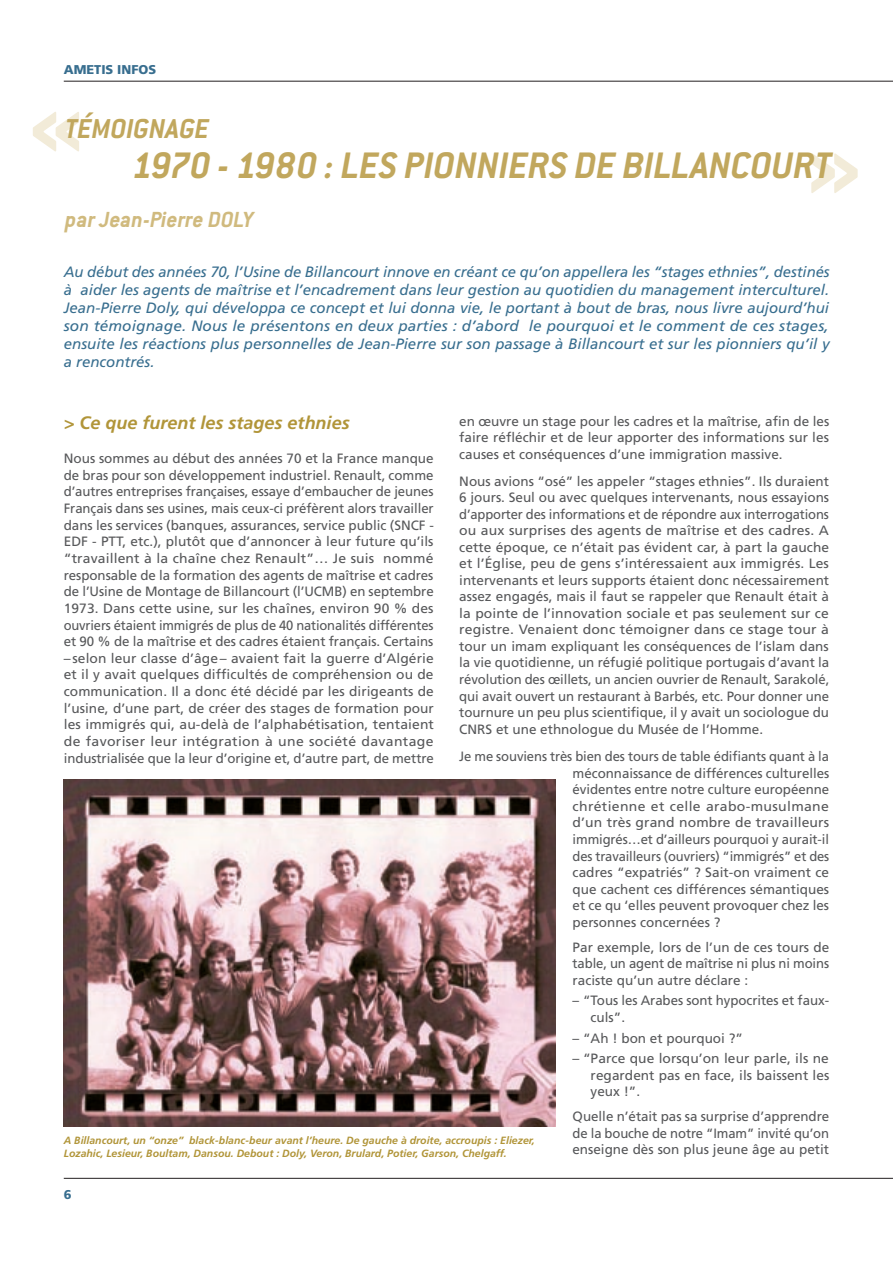
<style>
.page{position:relative;width:893px;height:1263px;background:#fff}
.page>*{position:absolute;margin:0;border:0;box-sizing:border-box;transform-origin:0 0}
.t1{font:700 99.15px "Conduit ITC";color:#f2ebd8}
.t2{font:italic 700 40.5px "Conduit ITC";color:#c1a75d}
.t3{font:italic 700 30px "Conduit ITC";color:#c1a75d}
.t4{font:italic 700 24px "Conduit ITC";color:#d0ba7e}
.t5{font:italic 700 18px "Frutiger";color:#b19539}
.t6{font:italic 15px/18px "Frutiger";color:#386e8f;text-align:justify}
.t7{font:13.5px/16.5px "Frutiger";color:#57585a;text-align:justify}
.t8{font:900 12.75px "Frutiger";color:#386e8f}
.t9{font:italic 700 10.5px/12.6px "Frutiger";color:#b19539}
</style>
<div class="page">
<hr style="left:64px;top:81px;width:829px;height:1px;background:#231f20">
<hr style="left:64px;top:1178px;width:829px;height:1px;background:#231f20">
<img style="left:64px;top:780px;width:492px;height:347px">
<p class="t8" style="left:64px;top:62px;width:94px">AMETIS INFOS</p>
<h1 class="t1" style="left:28px;top:71px;width:58px">«</h1>
<h3 class="t3" style="left:64px;top:111px;width:151px">TÉMOIGNAGE</h3>
<h2 class="t2" style="left:131px;top:142px;width:708px">1970 -1980 :LES PIONNIERS DE BILLANCOURT</h2>
<h1 class="t1" style="left:862px;top:234px;width:58px;rotate:-180deg">«</h1>
<h3 class="t4" style="left:64px;top:206px;width:195px">parJean-Pierre DOLY</h3>
<p class="t6" style="left:64px;top:262px;width:767px">Au début des années 70, l’Usine de Billancourt innove en créant ce qu’on appellera les “stages ethnies”, destinés à aider les agents de maîtrise et l’encadrement dans leur gestion au quotidien du management interculturel.<br>Jean-Pierre Doly, qui développa ce concept et lui donna vie, le portant à bout de bras, nous livre aujourd’hui son témoignage. Nous le présentons en deux parties : d’abord le pourquoi et le comment de ces stages, ensuite les réactions plus personnelles de Jean-Pierre sur son passage à Billancourt et sur les pionniers qu’il y a rencontrés.</p>
<p class="t7" style="left:459px;top:413px;width:371px">en œuvre un stage pour les cadres et la maîtrise, afin de les faire réfléchir et de leur apporter des informations sur les causes et conséquences d’une immigration massive.</p>
<p class="t7" style="left:459px;top:473px;width:372px">Nous avions “osé” les appeler “stages ethnies”. Ils duraient 6 jours. Seul ou avec quelques intervenants, nous essayions d’apporter des informations et de répondre aux interrogations ou aux surprises des agents de maîtrise et des cadres. A cette époque, ce n’était pas évident car, à part la gauche et l’Église, peu de gens s’intéressaient aux immigrés. Les intervenants et leurs supports étaient donc nécessairement assez engagés, mais il faut se rappeler que Renault était à la pointe de l’innovation sociale et pas seulement sur ce registre. Venaient donc témoigner dans ce stage tour à tour un imam expliquant les conséquences de l’islam dans la vie quotidienne, un réfugié politique portugais d’avant la révolution des œillets, un ancien ouvrier de Renault, Sarakolé, qui avait ouvert un restaurant à Barbés, etc. Pour donner une tournure un peu plus scientifique, il y avait un sociologue du CNRS et une ethnologue du Musée de l’Homme.</p>
<p class="t7" style="left:573px;top:748px;width:258px;text-indent:-113px">Je me souviens très bien des tours de table édifiants quant à la méconnaissance de différences culturelles évidentes entre notre culture européenne chrétienne et celle arabo-musulmane d’un très grand nombre de travailleurs immigrés…et d’ailleurs pourquoi y aurait-il des travailleurs (ouvriers) “immigrés” et des cadres “expatriés” ? Sait-on vraiment ce que cachent ces différences sémantiques et ce qu ‘elles peuvent provoquer chez les personnes concernées ?</p>
<p class="t7" style="left:573px;top:938px;width:258px">Par exemple, lors de l’un de ces tours de table, un agent de maîtrise ni plus ni moins raciste qu’un autre déclare :</p>
<p class="t7" style="left:591px;top:992px;width:240px;text-indent:-18px">– “ Tous les Arabes sont hypocrites et faux&shy;culs”.</p>
<p class="t7" style="left:573px;top:1029px;width:172px">– “Ah ! bon et pourquoi ?”</p>
<p class="t7" style="left:591px;top:1050px;width:240px;text-indent:-18px">– “ Parce que lorsqu’on leur parle, ils ne regardent pas en face, ils baissent les yeux !”.</p>
<p class="t7" style="left:572px;top:1108px;width:258px">Quelle n’était pas sa surprise d’apprendre de la bouche de notre “Imam” invité qu’on enseigne dès son plus jeune âge au petit</p>
<h3 class="t5" style="left:64px;top:412px;width:287px">&gt; Ce que furent les stages ethnies</h3>
<p class="t7" style="left:64px;top:450px;width:372px">Nous sommes au début des années 70 et la France manque de bras pour son développement industriel. Renault, comme d’autres entreprises françaises, essaye d’embaucher de jeunes Français dans ses usines, mais ceux-ci préfèrent alors travailler dans les services (banques, assurances, service public (SNCF - EDF - PTT, etc.), plutôt que d’annoncer à leur future qu’ils “travaillent à la chaîne chez Renault”… Je suis nommé responsable de la formation des agents de maîtrise et cadres de l’Usine de Montage de Billancourt (l’UCMB) en septembre 1973. Dans cette usine, sur les chaînes, environ 90 % des ouvriers étaient immigrés de plus de 40 nationalités différentes et 90 % de la maîtrise et des cadres étaient français. Certains</p>
<p class="t7" style="left:64px;top:650px;width:372px">– selon leur classe d’âge – avaient fait la guerre d’Algérie et il y avait quelques difficultés de compréhension ou de communication. Il a donc été décidé par les dirigeants de l’usine, d’une part, de créer des stages de formation pour les immigrés qui, au-delà de l’alphabétisation, tentaient de favoriser leur intégration à une société davantage industrialisée que la leur d’origine et, d’autre part, de mettre</p>
<p class="t9" style="left:64px;top:1134px;width:473px">A Billancourt, un “onze” black-blanc-beur avant l’heure. De gauche à droite, accroupis : Eliezer,<br>Lozahic, Lesieur, Boultam, Dansou. Debout : Doly, Veron, Brulard, Potier, Garson, Chelgaff.</p>
<p class="t8" style="left:64px;top:1187px;width:9px">6</p>
</div>
